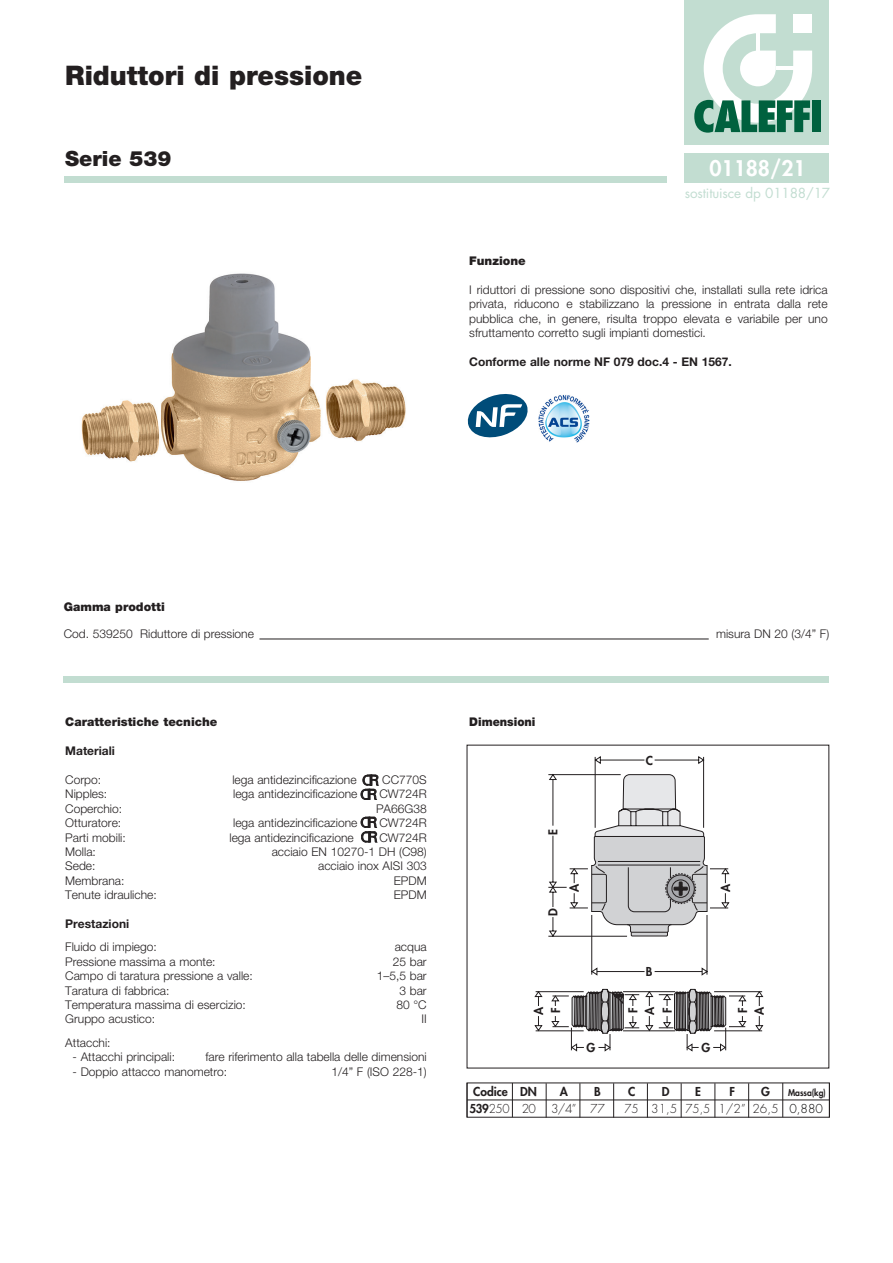
<style>
.page{position:relative;width:893px;height:1263px;background:#fff}
.page>*{position:absolute;margin:0;border:0;box-sizing:border-box;transform-origin:0 0}
.Normale{font:900 27px "Helvetica Neue LT Std";color:#231f20}
.Normale-2{font:900 21px "Helvetica Neue LT Std";color:#231f20}
.Normale-3{font:800 21px "Futura";color:#fff}
.Normale-4{font:13.5px "Futura";letter-spacing:-.01em;color:#c2ddd1}
.Normale-5{font:300 12px/14.4px "Helvetica Neue LT Std";color:#231f20;text-align:justify}
.Normale-6{font:700 12px "Helvetica Neue LT Std";color:#231f20}
.Normale-7{font:900 12px "Helvetica Neue LT Std";color:#231f20}
.t1{font:800 12px/17px "Futura";color:#231f20}
.t2{font:300 12px/17px "Futura";color:#231f20;text-align:center}
.Normale-8{font:900 12px "Helvetica Neue LT Std";color:#231f20;scale:.95 1}
.t3{font:300 12px/17px "Futura";color:#231f20;text-align:center;scale:.95 1}
.t4{font:300 12px "Futura";color:#000}
.t5{font:800 9px "Futura";color:#231f20;scale:.95 1}
.s1{font-weight:300}
.s2{font-weight:800}
</style>
<div class="page">
<svg style="left:362px;top:799px;width:16px;height:1px"></svg>
<svg style="left:361px;top:775px;width:17px;height:24px"></svg>
<div style="left:685px;top:153px;width:144px;height:30px;background:#c2ddd1"></div>
<div style="left:64px;top:676px;width:765px;height:7px;background:#c2ddd1"></div>
<hr style="left:259px;top:639px;width:450px;height:1px;background:#231f20">
<div style="left:685px;top:0;width:144px;height:145px;background:#c2ddd1"></div>
<svg style="left:694px;top:14px;width:118px;height:119px"></svg>
<div style="left:812px;top:100px;width:9px;height:32px;background:#00613e"></div>
<div style="left:64px;top:176px;width:603px;height:7px;background:#c2ddd1"></div>
<img style="left:81px;top:273px;width:325px;height:208px">
<img style="left:538px;top:395px;width:51px;height:48px">
<svg style="left:361px;top:817px;width:16px;height:25px"></svg>
<svg style="left:468px;top:394px;width:60px;height:44px"></svg>
<hr style="left:467px;top:1100px;width:362px;height:1px;background:#231f20">
<hr style="left:714px;top:991px;width:48px;height:1px;background:#231f20">
<hr style="left:714px;top:1030px;width:48px;height:1px;background:#231f20">
<svg style="left:756px;top:991px;width:7px;height:40px"></svg>
<hr style="left:536px;top:991px;width:48px;height:1px;background:#231f20">
<hr style="left:536px;top:1030px;width:48px;height:1px;background:#231f20">
<svg style="left:535px;top:991px;width:7px;height:40px"></svg>
<hr style="left:623px;top:991px;width:52px;height:1px;background:#231f20">
<hr style="left:623px;top:1030px;width:52px;height:1px;background:#231f20">
<svg style="left:646px;top:991px;width:7px;height:40px"></svg>
<hr style="left:782px;top:1083px;width:1px;height:34px;background:#231f20">
<hr style="left:748px;top:1083px;width:1px;height:34px;background:#231f20">
<hr style="left:715px;top:1083px;width:1px;height:34px;background:#231f20">
<hr style="left:681px;top:1083px;width:1px;height:34px;background:#231f20">
<hr style="left:647px;top:1083px;width:1px;height:34px;background:#231f20">
<hr style="left:613px;top:1083px;width:1px;height:34px;background:#231f20">
<hr style="left:580px;top:1083px;width:1px;height:34px;background:#231f20">
<hr style="left:546px;top:1083px;width:1px;height:34px;background:#231f20">
<hr style="left:512px;top:1083px;width:1px;height:34px;background:#231f20">
<hr style="left:467px;top:1083px;width:1px;height:34px;background:#231f20">
<hr style="left:829px;top:1083px;width:1px;height:34px;background:#231f20">
<svg style="left:659px;top:989px;width:87px;height:62px"></svg>
<svg style="left:548px;top:744px;width:181px;height:231px"></svg>
<svg style="left:552px;top:989px;width:87px;height:62px"></svg>
<p class="Normale" style="left:65px;top:59px;width:299px">Riduttori di pressione</p>
<p class="Normale-2" style="left:65px;top:146px;width:108px">Serie 539</p>
<p class="Normale-3" style="left:709px;top:154px;width:98px">01188/21</p>
<p class="Normale-4" style="left:685px;top:183px;width:147px">sostituisce dp 01188/17</p>
<p class="Normale-7" style="left:469px;top:254px;width:58px">Funzione</p>
<p class="Normale-5" style="left:469px;top:282px;width:360px">I riduttori di pressione sono dispositivi che, installati sulla rete idrica privata, riducono e stabilizzano la pressione in entrata dalla rete pubblica che, in genere, risulta troppo elevata e variabile per uno sfruttamento corretto sugli impianti domestici.</p>
<p class="Normale-6" style="left:469px;top:354px;width:264px">Conforme alle norme NF 079 doc.4 - EN 1567.</p>
<p class="Normale-7" style="left:64px;top:599px;width:103px">Gamma prodotti</p>
<p class="Normale-5" style="left:64px;top:627px;width:192px">Cod. 539250 Riduttore di pressione</p>
<p class="Normale-5" style="left:716px;top:627px;width:115px">misura DN 20 (3/4” F)</p>
<p class="Normale-7" style="left:65px;top:715px;width:154px">Caratteristiche tecniche</p>
<p class="Normale-6" style="left:65px;top:743px;width:51px">Materiali</p>
<p class="Normale-5" style="left:65px;top:772px;width:37px">Corpo:</p>
<p class="Normale-5" style="left:232px;top:772px;width:126px">lega antidezincificazione</p>
<p class="Normale-5" style="left:382px;top:772px;width:46px">CC770S</p>
<p class="Normale-5" style="left:65px;top:787px;width:43px">Nipples:</p>
<p class="Normale-5" style="left:233px;top:787px;width:126px">lega antidezincificazione</p>
<p class="Normale-5" style="left:379px;top:787px;width:49px">CW724R</p>
<p class="Normale-5" style="left:65px;top:801px;width:58px">Coperchio:</p>
<p class="Normale-5" style="left:376px;top:801px;width:52px">PA66G38</p>
<p class="Normale-5" style="left:65px;top:815px;width:58px">Otturatore:</p>
<p class="Normale-5" style="left:233px;top:815px;width:126px">lega antidezincificazione</p>
<p class="Normale-5" style="left:379px;top:815px;width:49px">CW724R</p>
<p class="Normale-5" style="left:65px;top:830px;width:62px">Parti mobili:</p>
<p class="Normale-5" style="left:230px;top:830px;width:126px">lega antidezincificazione</p>
<p class="Normale-5" style="left:379px;top:830px;width:49px">CW724R</p>
<p class="Normale-5" style="left:65px;top:844px;width:32px">Molla:</p>
<p class="Normale-5" style="left:272px;top:844px;width:156px">acciaio EN 10270-1 DH (C98)</p>
<p class="Normale-5" style="left:65px;top:859px;width:32px">Sede:</p>
<p class="Normale-5" style="left:318px;top:859px;width:110px">acciaio inox AISI 303</p>
<p class="Normale-5" style="left:65px;top:873px;width:61px">Membrana:</p>
<p class="Normale-5" style="left:394px;top:873px;width:34px">EPDM</p>
<p class="Normale-5" style="left:65px;top:887px;width:93px">Tenute idrauliche:</p>
<p class="Normale-5" style="left:394px;top:887px;width:34px">EPDM</p>
<p class="Normale-6" style="left:65px;top:916px;width:65px">Prestazioni</p>
<p class="Normale-5" style="left:65px;top:940px;width:93px">Fluido di impiego:</p>
<p class="Normale-5" style="left:395px;top:940px;width:34px">acqua</p>
<p class="Normale-5" style="left:65px;top:954px;width:152px">Pressione massima a monte:</p>
<p class="Normale-5" style="left:393px;top:954px;width:35px">25 bar</p>
<p class="Normale-5" style="left:65px;top:968px;width:189px">Campo di taratura pressione a valle:</p>
<p class="Normale-5" style="left:377px;top:968px;width:51px">1–5,5 bar</p>
<p class="Normale-5" style="left:65px;top:983px;width:106px">Taratura di fabbrica:</p>
<p class="Normale-5" style="left:399px;top:983px;width:29px">3 bar</p>
<p class="Normale-5" style="left:65px;top:997px;width:182px">Temperatura massima di esercizio:</p>
<p class="Normale-5" style="left:396px;top:997px;width:32px">80 °C</p>
<p class="Normale-5" style="left:65px;top:1012px;width:91px">Gruppo acustico:</p>
<p class="Normale-5" style="left:421px;top:1012px;width:7px">II</p>
<p class="Normale-5" style="left:65px;top:1035px;width:47px">Attacchi:</p>
<p class="Normale-5" style="left:73px;top:1049px;width:104px">- Attacchi principali:</p>
<p class="Normale-5" style="left:205px;top:1049px;width:223px">fare riferimento alla tabella delle dimensioni</p>
<p class="Normale-5" style="left:73px;top:1064px;width:156px">- Doppio attacco manometro:</p>
<p class="Normale-5" style="left:331px;top:1064px;width:97px">1/4” F (ISO 228-1)</p>
<p class="Normale-8" style="left:469px;top:715px;width:71px">Dimensioni</p>
<p class="t1" style="left:646px;top:751px;width:9px">C</p>
<p class="t1" style="left:544px;top:834px;width:7px;rotate:-90deg">E</p>
<p class="t1" style="left:544px;top:916px;width:9px;rotate:-90deg">D</p>
<p class="t1" style="left:566px;top:892px;width:10px;rotate:-90deg">A</p>
<p class="t1" style="left:717px;top:892px;width:10px;rotate:-90deg">A</p>
<p class="t1" style="left:646px;top:963px;width:8px">B</p>
<p class="t1" style="left:530px;top:1015px;width:10px;rotate:-90deg">A<br>F</p>
<p class="t1" style="left:641px;top:1015px;width:10px;rotate:-90deg">A</p>
<p class="t1" style="left:734px;top:1015px;width:10px;rotate:-90deg">F<br>A</p>
<p class="t1" style="left:587px;top:1039px;width:10px">G</p>
<p class="t1" style="left:701px;top:1039px;width:10px">G</p>
<p class="t1" style="left:624px;top:1013px;width:7px;rotate:-90deg">F</p>
<p class="t1" style="left:659px;top:1013px;width:7px;rotate:-90deg">F</p>
<p class="t1" style="left:469px;top:1083px;width:42px;text-align:center">Codice<br>539<span class="s1">250</span></p>
<p class="t5" style="left:788px;top:1086px;width:41px">Massa(kg)</p>
<p class="t1" style="left:520px;top:1083px;width:18px">DN<br><span class="s1">20</span></p>
<p class="t2" style="left:590px;top:1084px;width:16px"><span class="s2">B<br></span>77</p>
<p class="t3" style="left:686px;top:1084px;width:28px"><span class="s2">E<br></span>75,5</p>
<p class="t2" style="left:551px;top:1084px;width:27px"><span class="s2">A<br></span>3/4”</p>
<p class="t3" style="left:625px;top:1084px;width:16px;text-align:left"><span class="s2">C<br></span>75</p>
<p class="t2" style="left:651px;top:1084px;width:28px"><span class="s2">D<br></span>31,5</p>
<p class="t2" style="left:718px;top:1084px;width:29px"><span class="s2">F<br></span>1/2”</p>
<p class="t2" style="left:752px;top:1084px;width:28px"><span class="s2">G<br></span>26,5</p>
<p class="t4" style="left:789px;top:1101px;width:35px">0,880</p>
</div>
